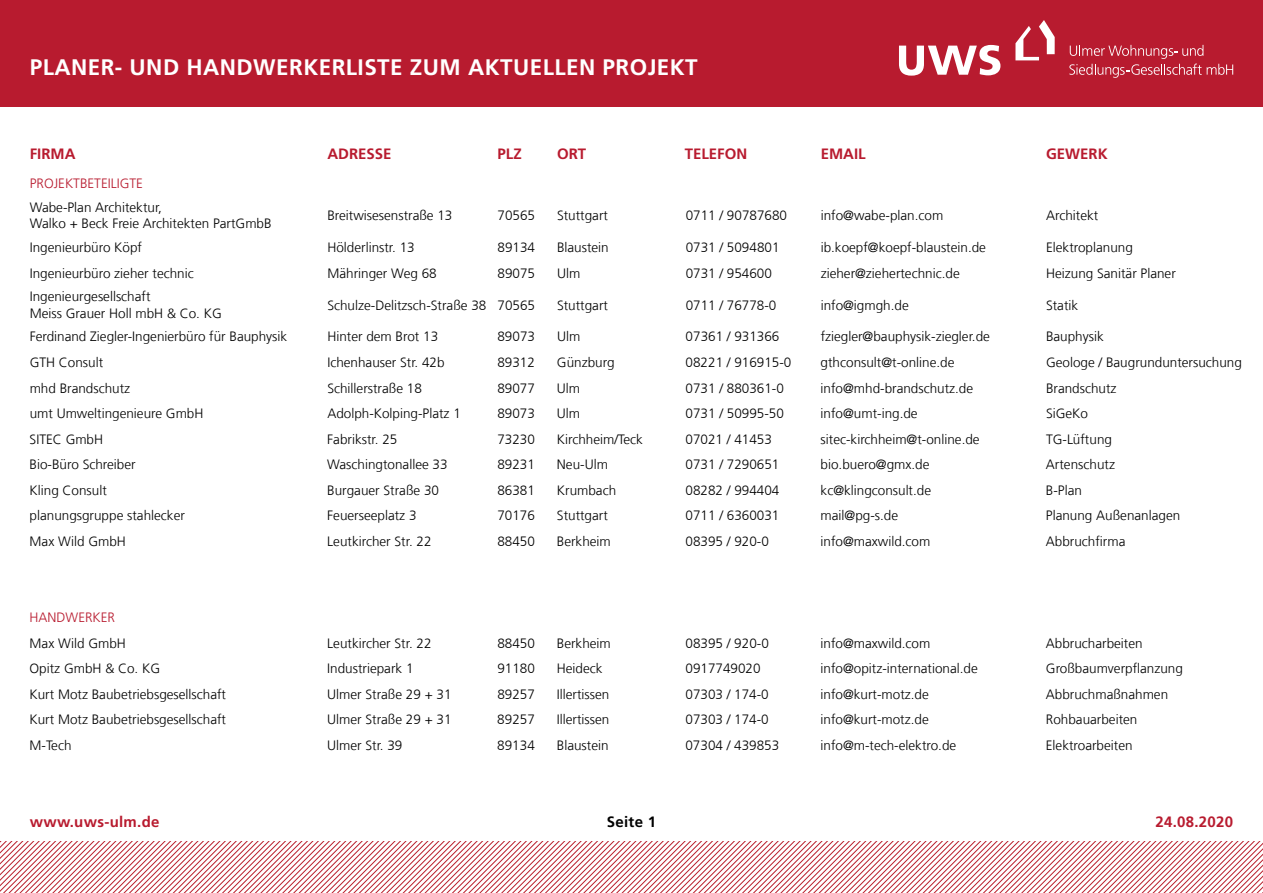
<style>
.page{position:relative;width:1263px;height:893px;background:#fff}
.page>*{position:absolute;margin:0;border:0;box-sizing:border-box;transform-origin:0 0}
.t1{font:700 22.5px "Frutiger LT Com";letter-spacing:.02em;color:#fff}
.t2{font:700 15px "Frutiger LT Com";color:#b81b2f}
.t3{font:700 15px "Frutiger LT Com";letter-spacing:.02em;color:#b81b2f}
.t4{font:700 15px "Frutiger LT Com";letter-spacing:.02em;color:#000}
.t5{font:300 13.5px/16.2px "Frutiger LT Com";color:#000}
.t6{font:300 13.5px "Frutiger LT Com";color:#b81b2f}
</style>
<div class="page">
<div style="left:0;top:0;width:1263px;height:106px;background:#b81b2f"></div>
<svg style="left:899px;top:45px;width:101px;height:31px"></svg>
<svg style="left:1015px;top:20px;width:40px;height:40px"></svg>
<svg style="left:1069px;top:45px;width:164px;height:33px"></svg>
<svg style="left:0;top:842px;width:1263px;height:51px"></svg>
<h1 class="t1" style="left:30px;top:54px;width:669px">PLANER- UND HANDWERKERLISTE ZUM AKTUELLEN PROJEKT</h1>
<p class="t2" style="left:30px;top:145px;width:47px">FIRMA</p>
<p class="t2" style="left:327px;top:145px;width:66px">ADRESSE</p>
<p class="t2" style="left:497px;top:145px;width:26px">PLZ</p>
<p class="t2" style="left:557px;top:145px;width:30px">ORT</p>
<p class="t2" style="left:685px;top:145px;width:64px">TELEFON</p>
<p class="t2" style="left:821px;top:145px;width:46px">EMAIL</p>
<p class="t2" style="left:1046px;top:145px;width:63px">GEWERK</p>
<p class="t6" style="left:30px;top:176px;width:115px">PROJEKTBETEILIGTE</p>
<p class="t5" style="left:30px;top:199px;width:243px">Wabe-Plan Architektur,<br>Walko + Beck Freie Architekten PartGmbB</p>
<p class="t5" style="left:327px;top:208px;width:127px">Breitwisesenstraße 13</p>
<p class="t5" style="left:497px;top:208px;width:39px">70565</p>
<p class="t5" style="left:557px;top:208px;width:52px">Stuttgart</p>
<p class="t5" style="left:686px;top:208px;width:103px">0711 / 90787680</p>
<p class="t5" style="left:821px;top:208px;width:124px">info@wabe-plan.com</p>
<p class="t5" style="left:1046px;top:208px;width:54px">Architekt</p>
<p class="t5" style="left:30px;top:239px;width:114px">Ingenieurbüro Köpf</p>
<p class="t5" style="left:327px;top:239px;width:89px">Hölderlinstr. 13</p>
<p class="t5" style="left:497px;top:239px;width:39px">89134</p>
<p class="t5" style="left:557px;top:239px;width:53px">Blaustein</p>
<p class="t5" style="left:686px;top:239px;width:95px">0731 / 5094801</p>
<p class="t5" style="left:821px;top:239px;width:167px">ib.koepf@koepf-blaustein.de</p>
<p class="t5" style="left:1046px;top:239px;width:88px">Elektroplanung</p>
<p class="t5" style="left:30px;top:265px;width:166px">Ingenieurbüro zieher technic</p>
<p class="t5" style="left:327px;top:265px;width:111px">Mähringer Weg 68</p>
<p class="t5" style="left:497px;top:265px;width:39px">89075</p>
<p class="t5" style="left:557px;top:265px;width:25px">Ulm</p>
<p class="t5" style="left:686px;top:265px;width:88px">0731 / 954600</p>
<p class="t5" style="left:821px;top:265px;width:141px">zieher@ziehertechnic.de</p>
<p class="t5" style="left:1046px;top:265px;width:131px">Heizung Sanitär Planer</p>
<p class="t5" style="left:30px;top:289px;width:194px">Ingenieurgesellschaft<br>Meiss Grauer Holl mbH &amp; Co. KG</p>
<p class="t5" style="left:327px;top:297px;width:209px">Schulze-Delitzsch-Straße 38 70565</p>
<p class="t5" style="left:557px;top:297px;width:52px">Stuttgart</p>
<p class="t5" style="left:686px;top:297px;width:92px">0711 / 76778-0</p>
<p class="t5" style="left:821px;top:297px;width:90px">info@igmgh.de</p>
<p class="t5" style="left:1046px;top:297px;width:34px">Statik</p>
<p class="t5" style="left:30px;top:329px;width:259px">Ferdinand Ziegler-Ingenierbüro für Bauphysik</p>
<p class="t5" style="left:327px;top:329px;width:112px">Hinter dem Brot 13</p>
<p class="t5" style="left:497px;top:329px;width:39px">89073</p>
<p class="t5" style="left:557px;top:329px;width:25px">Ulm</p>
<p class="t5" style="left:686px;top:329px;width:95px">07361 / 931366</p>
<p class="t5" style="left:821px;top:329px;width:171px">fziegler@bauphysik-ziegler.de</p>
<p class="t5" style="left:1046px;top:329px;width:59px">Bauphysik</p>
<p class="t5" style="left:30px;top:354px;width:75px">GTH Consult</p>
<p class="t5" style="left:327px;top:354px;width:119px">Ichenhauser Str. 42b</p>
<p class="t5" style="left:497px;top:354px;width:39px">89312</p>
<p class="t5" style="left:557px;top:354px;width:59px">Günzburg</p>
<p class="t5" style="left:686px;top:354px;width:107px">08221 / 916915-0</p>
<p class="t5" style="left:821px;top:354px;width:135px">gthconsult@t-online.de</p>
<p class="t5" style="left:1046px;top:354px;width:197px">Geologe / Baugrunduntersuchung</p>
<p class="t5" style="left:30px;top:380px;width:102px">mhd Brandschutz</p>
<p class="t5" style="left:327px;top:380px;width:96px">Schillerstraße 18</p>
<p class="t5" style="left:497px;top:380px;width:39px">89077</p>
<p class="t5" style="left:557px;top:380px;width:25px">Ulm</p>
<p class="t5" style="left:686px;top:380px;width:100px">0731 / 880361-0</p>
<p class="t5" style="left:821px;top:380px;width:154px">info@mhd-brandschutz.de</p>
<p class="t5" style="left:1046px;top:380px;width:72px">Brandschutz</p>
<p class="t5" style="left:30px;top:405px;width:175px">umt Umweltingenieure GmbH</p>
<p class="t5" style="left:327px;top:405px;width:135px">Adolph-Kolping-Platz 1</p>
<p class="t5" style="left:497px;top:405px;width:39px">89073</p>
<p class="t5" style="left:557px;top:405px;width:25px">Ulm</p>
<p class="t5" style="left:686px;top:405px;width:100px">0731 / 50995-50</p>
<p class="t5" style="left:821px;top:405px;width:99px">info@umt-ing.de</p>
<p class="t5" style="left:1046px;top:405px;width:43px">SiGeKo</p>
<p class="t5" style="left:30px;top:431px;width:75px">SITEC GmbH</p>
<p class="t5" style="left:327px;top:431px;width:72px">Fabrikstr. 25</p>
<p class="t5" style="left:497px;top:431px;width:39px">73230</p>
<p class="t5" style="left:557px;top:431px;width:87px">Kirchheim/Teck</p>
<p class="t5" style="left:686px;top:431px;width:88px">07021 / 41453</p>
<p class="t5" style="left:821px;top:431px;width:161px">sitec-kirchheim@t-online.de</p>
<p class="t5" style="left:1046px;top:431px;width:68px">TG-Lüftung</p>
<p class="t5" style="left:30px;top:456px;width:108px">Bio-Büro Schreiber</p>
<p class="t5" style="left:327px;top:456px;width:122px">Waschingtonallee 33</p>
<p class="t5" style="left:497px;top:456px;width:39px">89231</p>
<p class="t5" style="left:557px;top:456px;width:53px">Neu-Ulm</p>
<p class="t5" style="left:685px;top:456px;width:95px">0731 / 7290651</p>
<p class="t5" style="left:820px;top:456px;width:110px">bio.buero@gmx.de</p>
<p class="t5" style="left:1046px;top:456px;width:70px">Artenschutz</p>
<p class="t5" style="left:30px;top:482px;width:79px">Kling Consult</p>
<p class="t5" style="left:327px;top:482px;width:113px">Burgauer Straße 30</p>
<p class="t5" style="left:497px;top:482px;width:39px">86381</p>
<p class="t5" style="left:557px;top:482px;width:61px">Krumbach</p>
<p class="t5" style="left:685px;top:482px;width:95px">08282 / 994404</p>
<p class="t5" style="left:820px;top:482px;width:112px">kc@klingconsult.de</p>
<p class="t5" style="left:1046px;top:482px;width:38px">B-Plan</p>
<p class="t5" style="left:30px;top:507px;width:157px">planungsgruppe stahlecker</p>
<p class="t5" style="left:327px;top:507px;width:91px">Feuerseeplatz 3</p>
<p class="t5" style="left:497px;top:507px;width:39px">70176</p>
<p class="t5" style="left:557px;top:507px;width:52px">Stuttgart</p>
<p class="t5" style="left:685px;top:507px;width:95px">0711 / 6360031</p>
<p class="t5" style="left:820px;top:507px;width:79px">mail@pg-s.de</p>
<p class="t5" style="left:1046px;top:507px;width:136px">Planung Außenanlagen</p>
<p class="t5" style="left:30px;top:533px;width:98px">Max Wild GmbH</p>
<p class="t5" style="left:327px;top:533px;width:106px">Leutkircher Str. 22</p>
<p class="t5" style="left:497px;top:533px;width:39px">88450</p>
<p class="t5" style="left:557px;top:533px;width:55px">Berkheim</p>
<p class="t5" style="left:685px;top:533px;width:85px">08395 / 920-0</p>
<p class="t5" style="left:820px;top:533px;width:111px">info@maxwild.com</p>
<p class="t5" style="left:1046px;top:533px;width:81px">Abbruchfirma</p>
<p class="t6" style="left:30px;top:610px;width:87px">HANDWERKER</p>
<p class="t5" style="left:30px;top:635px;width:98px">Max Wild GmbH</p>
<p class="t5" style="left:327px;top:635px;width:106px">Leutkircher Str. 22</p>
<p class="t5" style="left:497px;top:635px;width:39px">88450</p>
<p class="t5" style="left:557px;top:635px;width:55px">Berkheim</p>
<p class="t5" style="left:685px;top:635px;width:85px">08395 / 920-0</p>
<p class="t5" style="left:820px;top:635px;width:111px">info@maxwild.com</p>
<p class="t5" style="left:1046px;top:635px;width:98px">Abbrucharbeiten</p>
<p class="t5" style="left:30px;top:660px;width:132px">Opitz GmbH &amp; Co. KG</p>
<p class="t5" style="left:327px;top:660px;width:88px">Industriepark 1</p>
<p class="t5" style="left:497px;top:660px;width:39px">91180</p>
<p class="t5" style="left:557px;top:660px;width:47px">Heideck</p>
<p class="t5" style="left:685px;top:660px;width:77px">0917749020</p>
<p class="t5" style="left:820px;top:660px;width:159px">info@opitz-international.de</p>
<p class="t5" style="left:1046px;top:660px;width:139px">Großbaumverpflanzung</p>
<p class="t5" style="left:30px;top:686px;width:198px">Kurt Motz Baubetriebsgesellschaft</p>
<p class="t5" style="left:327px;top:686px;width:126px">Ulmer Straße 29 + 31</p>
<p class="t5" style="left:497px;top:686px;width:39px">89257</p>
<p class="t5" style="left:557px;top:686px;width:54px">Illertissen</p>
<p class="t5" style="left:685px;top:686px;width:85px">07303 / 174-0</p>
<p class="t5" style="left:820px;top:686px;width:110px">info@kurt-motz.de</p>
<p class="t5" style="left:1046px;top:686px;width:124px">Abbruchmaßnahmen</p>
<p class="t5" style="left:30px;top:711px;width:198px">Kurt Motz Baubetriebsgesellschaft</p>
<p class="t5" style="left:327px;top:711px;width:126px">Ulmer Straße 29 + 31</p>
<p class="t5" style="left:497px;top:711px;width:39px">89257</p>
<p class="t5" style="left:557px;top:711px;width:54px">Illertissen</p>
<p class="t5" style="left:685px;top:711px;width:85px">07303 / 174-0</p>
<p class="t5" style="left:820px;top:711px;width:110px">info@kurt-motz.de</p>
<p class="t5" style="left:1046px;top:711px;width:93px">Rohbauarbeiten</p>
<p class="t5" style="left:30px;top:737px;width:43px">M-Tech</p>
<p class="t5" style="left:327px;top:737px;width:77px">Ulmer Str. 39</p>
<p class="t5" style="left:497px;top:737px;width:39px">89134</p>
<p class="t5" style="left:557px;top:737px;width:53px">Blaustein</p>
<p class="t5" style="left:685px;top:737px;width:95px">07304 / 439853</p>
<p class="t5" style="left:820px;top:737px;width:137px">info@m-tech-elektro.de</p>
<p class="t5" style="left:1046px;top:737px;width:88px">Elektroarbeiten</p>
<p class="t3" style="left:30px;top:813px;width:131px">www.uws-ulm.de</p>
<p class="t4" style="left:607px;top:813px;width:51px">Seite 1</p>
<p class="t2" style="left:1155px;top:813px;width:79px">24.08.2020</p>
</div>
